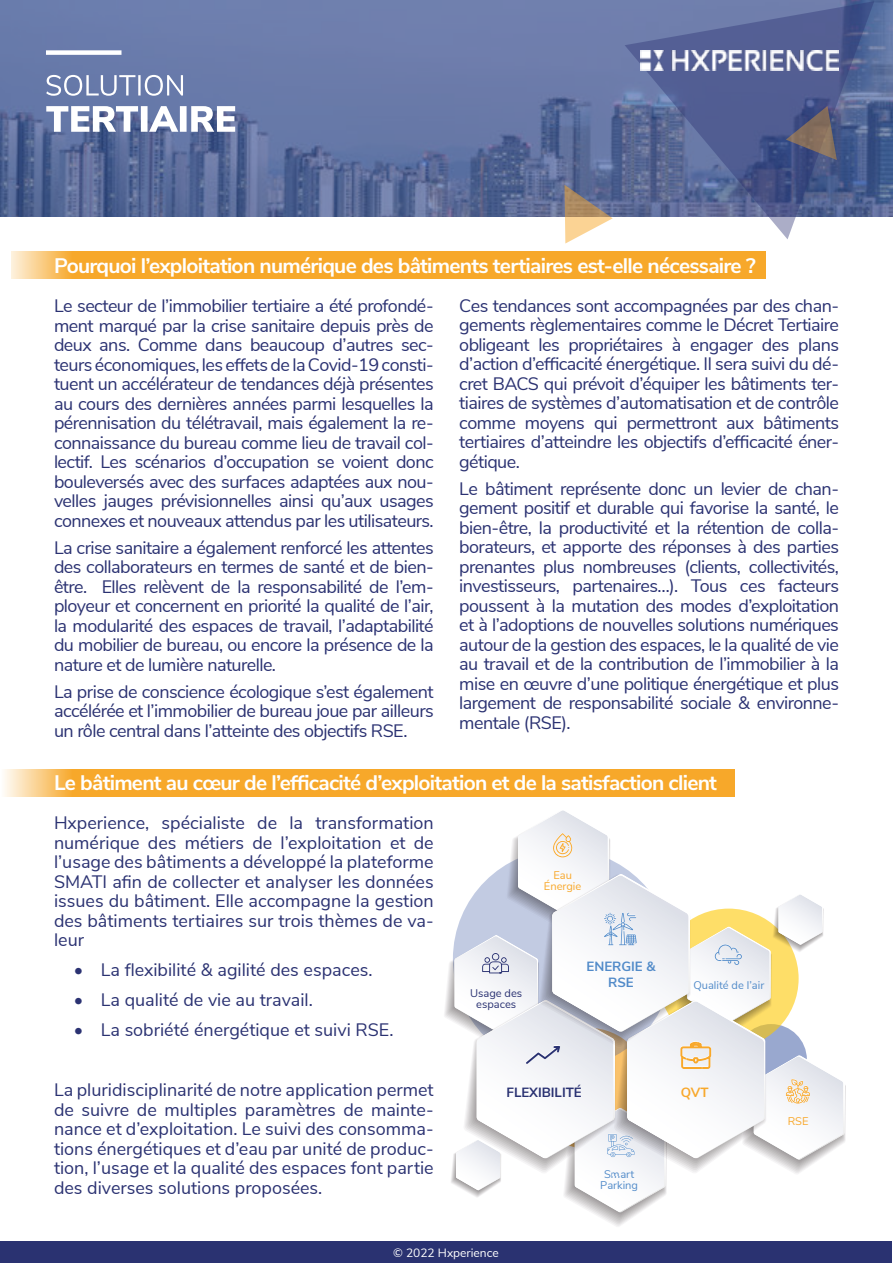
<style>
.page{position:relative;width:893px;height:1263px;background:#fff}
.page>*{position:absolute;margin:0;border:0;box-sizing:border-box;transform-origin:0 0}
.t1{font:700 21px "Nunito Sans";letter-spacing:-.035em;color:#fff}
.t2{font:18px/19.5px "Nunito Sans";letter-spacing:-.03em;color:#2b3272;text-align:justify}
.t3{font:18px "Nunito Sans";color:#2b3272}
.t4{font:700 13.35px "Nunito Sans";color:#2a3272}
.t5{font:700 13.35px/16px "Nunito Sans";color:#528bc9;text-align:center}
.t6{font:700 13.35px "Nunito Sans";color:#f8a82b}
.t7{font:12px "Nunito Sans";color:#fff}
.t8{font:11.1px/11.1px "Nunito Sans";color:#528bc9;text-align:center}
.t9{font:11.1px/11.1px "Nunito Sans";color:#2a3272;text-align:center}
.t10{font:11.1px/11.1px "Nunito Sans";color:#f8a82b;text-align:center}
</style>
<div class="page">
<svg style="left:0;top:0;width:893px;height:217px;background:#6273a2"></svg>
<div style="left:0;top:1241px;width:892px;height:22px;background:#2a3271"></div>
<svg style="left:625px;top:1px;width:249px;height:238px;background:#6774a0"></svg>
<svg style="left:564px;top:185px;width:49px;height:59px"></svg>
<img style="left:641px;top:51px;width:197px;height:19px">
<div style="left:46px;top:50px;width:75px;height:5px;background:#fff"></div>
<svg style="left:46px;top:75px;width:137px;height:21px"></svg>
<svg style="left:786px;top:106px;width:51px;height:54px;background:#615e72"></svg>
<div style="left:11px;top:251px;width:755px;height:28px;background:#f7a82a"></div>
<div style="left:1px;top:768px;width:733px;height:28px;background:#f7a82a"></div>
<svg style="left:444px;top:810px;width:402px;height:416px"></svg>
<svg style="left:46px;top:106px;width:189px;height:26px"></svg>
<p class="t1" style="left:54px;top:254px;width:703px">Pourquoi l’exploitation numérique des bâtiments tertiaires est-elle nécessaire ?</p>
<p class="t2" style="left:459px;top:295px;width:381px">Ces tendances sont accompagnées par des chan&shy;gements règlementaires comme le Décret Tertiaire obligeant les propriétaires à engager des plans d’action d’efficacité énergétique. Il sera suivi du dé&shy;cret BACS qui prévoit d’équiper les bâtiments ter&shy;tiaires de systèmes d’automatisation et de contrôle comme moyens qui permettront aux bâtiments tertiaires d’atteindre les objectifs d’efficacité éner&shy;gétique.</p>
<p class="t2" style="left:459px;top:478px;width:381px">Le bâtiment représente donc un levier de chan&shy;gement positif et durable qui favorise la santé, le bien-être, la productivité et la rétention de colla&shy;borateurs, et apporte des réponses à des parties prenantes plus nombreuses (clients, collectivités, investisseurs, partenaires…). Tous ces facteurs poussent à la mutation des modes d’exploitation et à l’adoptions de nouvelles solutions numériques autour de la gestion des espaces, le la qualité de vie au travail et de la contribution de l’immobilier à la mise en œuvre d’une politique énergétique et plus largement de responsabilité sociale &amp; environne&shy;mentale (RSE).</p>
<p class="t2" style="left:54px;top:296px;width:381px">Le secteur de l’immobilier tertiaire a été profondé&shy;ment marqué par la crise sanitaire depuis près de deux ans. Comme dans beaucoup d’autres sec&shy;teurs économiques, les effets de la Covid-19 consti&shy;tuent un accélérateur de tendances déjà présentes au cours des dernières années parmi lesquelles la pérennisation du télétravail, mais également la re&shy;connaissance du bureau comme lieu de travail col&shy;lectif. Les scénarios d’occupation se voient donc bouleversés avec des surfaces adaptées aux nou&shy;velles jauges prévisionnelles ainsi qu’aux usages connexes et nouveaux attendus par les utilisateurs.</p>
<p class="t2" style="left:54px;top:537px;width:381px">La crise sanitaire a également renforcé les attentes des collaborateurs en termes de santé et de bien&shy;être. Elles relèvent de la responsabilité de l’em&shy;ployeur et concernent en priorité la qualité de l’air, la modularité des espaces de travail, l’adaptabilité du mobilier de bureau, ou encore la présence de la nature et de lumière naturelle.</p>
<p class="t2" style="left:54px;top:681px;width:381px">La prise de conscience écologique s’est également accélérée et l’immobilier de bureau joue par ailleurs un rôle central dans l’atteinte des objectifs RSE.</p>
<p class="t1" style="left:54px;top:768px;width:665px">Le bâtiment au cœur de l’efficacité d’exploitation et de la satisfaction client</p>
<p class="t2" style="left:54px;top:813px;width:381px">Hxperience, spécialiste de la transformation numérique des métiers de l’exploitation et de l’usage des bâtiments a développé la plateforme SMATI afin de collecter et analyser les données issues du bâtiment. Elle accompagne la gestion des bâtiments tertiaires sur trois thèmes de va&shy;leur</p>
<p class="t3" style="left:74px;top:960px;width:300px">• La flexibilité &amp; agilité des espaces.</p>
<p class="t3" style="left:74px;top:990px;width:241px">• La qualité de vie au travail.</p>
<p class="t3" style="left:74px;top:1020px;width:321px">• La sobriété énergétique et suivi RSE.</p>
<p class="t2" style="left:54px;top:1080px;width:381px">La pluridisciplinarité de notre application permet de suivre de multiples paramètres de mainte&shy;nance et d’exploitation. Le suivi des consomma&shy;tions énergétiques et d’eau par unité de produc&shy;tion, l’usage et la qualité des espaces font partie des diverses solutions proposées.</p>
<p class="t10" style="left:544px;top:870px;width:39px">Eau<br>Énergie</p>
<p class="t9" style="left:470px;top:987px;width:54px">Usage des espaces</p>
<p class="t5" style="left:586px;top:958px;width:70px">ENERGIE &amp;<br>RSE</p>
<p class="t4" style="left:506px;top:1085px;width:77px">FLEXIBILITÉ</p>
<p class="t8" style="left:600px;top:1168px;width:39px">Smart<br>Parking</p>
<p class="t7" style="left:393px;top:1246px;width:107px">© 2022 Hxperience</p>
<p class="t8" style="left:693px;top:979px;width:72px">Qualité de l’air</p>
<p class="t6" style="left:681px;top:1085px;width:30px">QVT</p>
<p class="t10" style="left:788px;top:1116px;width:22px">RSE</p>
</div>
